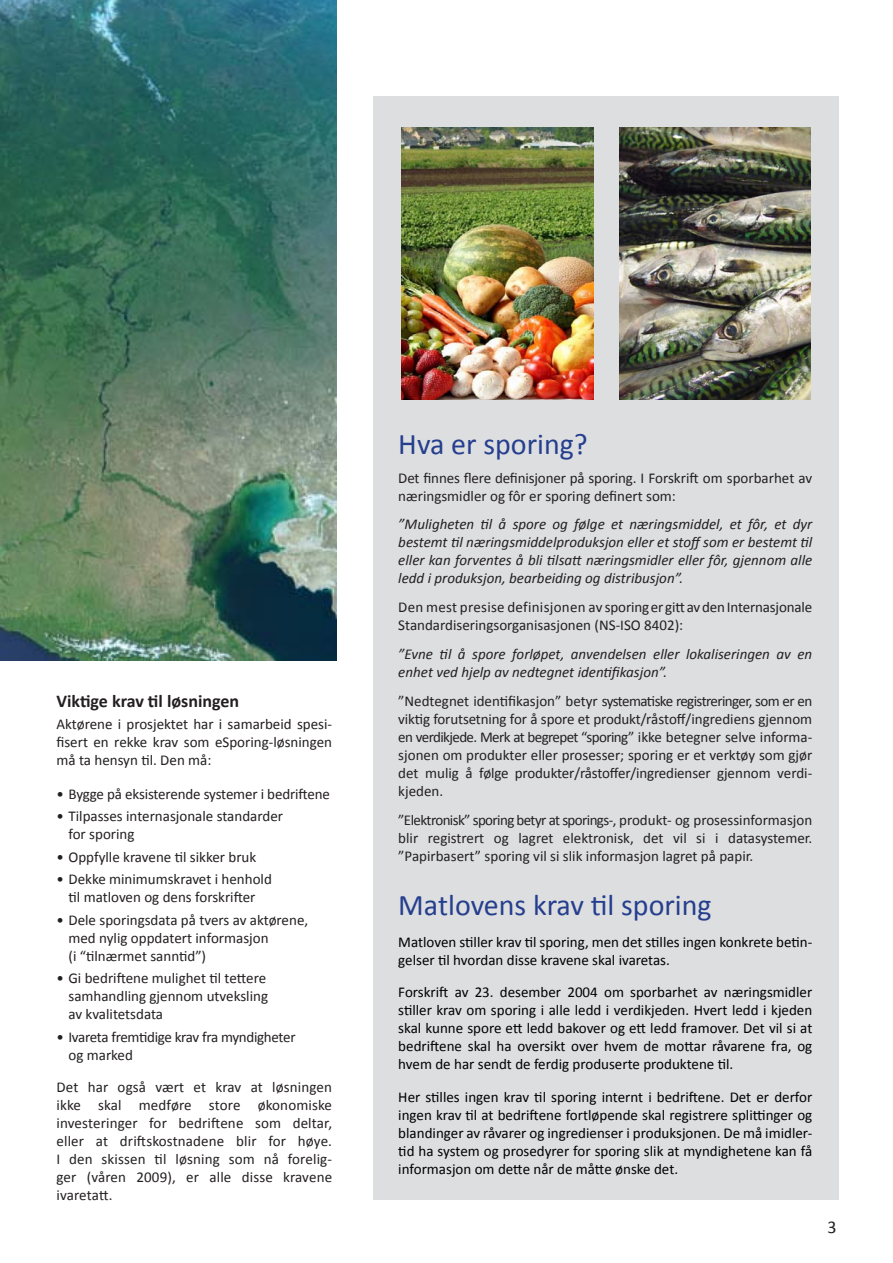
<style>
.page{position:relative;width:893px;height:1263px;background:#fff}
.page>*{position:absolute;margin:0;border:0;box-sizing:border-box;transform-origin:0 0}
.t1{font:30px "Calibri";color:#253f8e}
.t2{font:700 18px "Calibri";color:#231f20}
.t3{font:18px "Calibri";color:#231f20}
.t4{font:15px/18px "Calibri";color:#231f20}
.t5{font:15px/18px "Calibri";color:#000;text-align:justify}
.t6{font:italic 15px/18px "Calibri";color:#231f20;text-align:justify}
.t7{font:15px/18px "Calibri";letter-spacing:-.02em;color:#231f20}
</style>
<div class="page">
<div style="left:373px;top:97px;width:466px;height:1103px;background:#dddee0"></div>
<img style="left:0;top:0;width:337px;height:660px">
<img style="left:619px;top:128px;width:192px;height:271px">
<img style="left:401px;top:128px;width:192px;height:271px">
<p class="t2" style="left:56px;top:690px;width:184px">Viktige krav til løsningen</p>
<p class="t4" style="left:56px;top:715px;width:277px;text-align:justify">Aktørene i prosjektet har i samarbeid spesi&shy;fisert en rekke krav som eSporing-løsningen må ta hensyn til. Den må:</p>
<p class="t4" style="left:56px;top:784px;width:275px">• Bygge på eksisterende systemer i bedriftene</p>
<p class="t4" style="left:68px;top:806px;width:216px;text-indent:-12px">• Tilpasses internasjonale standarder for sporing</p>
<p class="t4" style="left:56px;top:847px;width:201px">• Oppfylle kravene til sikker bruk</p>
<p class="t4" style="left:56px;top:869px;width:217px;text-align:center">• Dekke minimumskravet i henhold til matloven og dens forskrifter</p>
<p class="t4" style="left:68px;top:910px;width:241px;text-indent:-12px">• Dele sporingsdata på tvers av aktørene, med nylig oppdatert informasjon<br>(i “tilnærmet sanntid”)</p>
<p class="t4" style="left:68px;top:968px;width:201px;text-indent:-12px">• Gi bedriftene mulighet til tettere samhandling gjennom utveksling av kvalitetsdata</p>
<p class="t7" style="left:68px;top:1027px;width:229px;text-indent:-12px">• Ivareta fremtidige krav fra myndigheter og marked</p>
<p class="t4" style="left:56px;top:1077px;width:277px;text-align:justify">Det har også vært et krav at løsningen ikke skal medføre store økonomiske investeringer for bedriftene som deltar, eller at driftskostnadene blir for høye.<br>I den skissen til løsning som nå forelig&shy;ger (våren 2009), er alle disse kravene ivaretatt.</p>
<h1 class="t1" style="left:398px;top:425px;width:191px">Hva er sporing?</h1>
<p class="t4" style="left:398px;top:468px;width:415px">Det finnes flere definisjoner på sporing. I Forskrift om sporbarhet av næringsmidler og fôr er sporing definert som:</p>
<p class="t6" style="left:398px;top:515px;width:415px">”Muligheten til å spore og følge et næringsmiddel, et fôr, et dyr bestemt til næringsmiddelproduksjon eller et stoff som er bestemt til eller kan forventes å bli tilsatt næringsmidler eller fôr, gjennom alle ledd i produksjon, bearbeiding og distribusjon”.</p>
<p class="t4" style="left:398px;top:597px;width:415px">Den mest presise definisjonen av sporing er gitt av den Internasjonale<br>Standardiseringsorganisasjonen (NS-ISO 8402):</p>
<p class="t6" style="left:398px;top:644px;width:415px">”Evne til å spore forløpet, anvendelsen eller lokaliseringen av en enhet ved hjelp av nedtegnet identifikasjon”.</p>
<p class="t4" style="left:398px;top:691px;width:415px;text-align:justify">”Nedtegnet identifikasjon” betyr systematiske registreringer, som er en viktig forutsetning for å spore et produkt/råstoff/ingrediens gjennom en verdikjede. Merk at begrepet “sporing” ikke betegner selve informa&shy;sjonen om produkter eller prosesser; sporing er et verktøy som gjør det mulig å følge produkter/råstoffer/ingredienser gjennom verdi&shy;kjeden.</p>
<p class="t4" style="left:398px;top:810px;width:415px;text-align:justify">”Elektronisk” sporing betyr at sporings-, produkt- og prosessinformasjon blir registrert og lagret elektronisk, det vil si i datasystemer. ”Papirbasert” sporing vil si slik informasjon lagret på papir.</p>
<h1 class="t1" style="left:398px;top:886px;width:315px">Matlovens krav til sporing</h1>
<p class="t5" style="left:398px;top:932px;width:415px">Matloven stiller krav til sporing, men det stilles ingen konkrete betin&shy;gelser til hvordan disse kravene skal ivaretas.</p>
<p class="t5" style="left:398px;top:983px;width:415px">Forskrift av 23. desember 2004 om sporbarhet av næringsmidler stiller krav om sporing i alle ledd i verdikjeden. Hvert ledd i kjeden skal kunne spore ett ledd bakover og ett ledd framover. Det vil si at bedriftene skal ha oversikt over hvem de mottar råvarene fra, og hvem de har sendt de ferdig produserte produktene til.</p>
<p class="t5" style="left:398px;top:1087px;width:416px">Her stilles ingen krav til sporing internt i bedriftene. Det er derfor ingen krav til at bedriftene fortløpende skal registrere splittinger og blandinger av råvarer og ingredienser i produksjonen. De må imidler&shy;tid ha system og prosedyrer for sporing slik at myndighetene kan få informasjon om dette når de måtte ønske det.</p>
<p class="t3" style="left:827px;top:1216px;width:11px">3</p>
</div>
